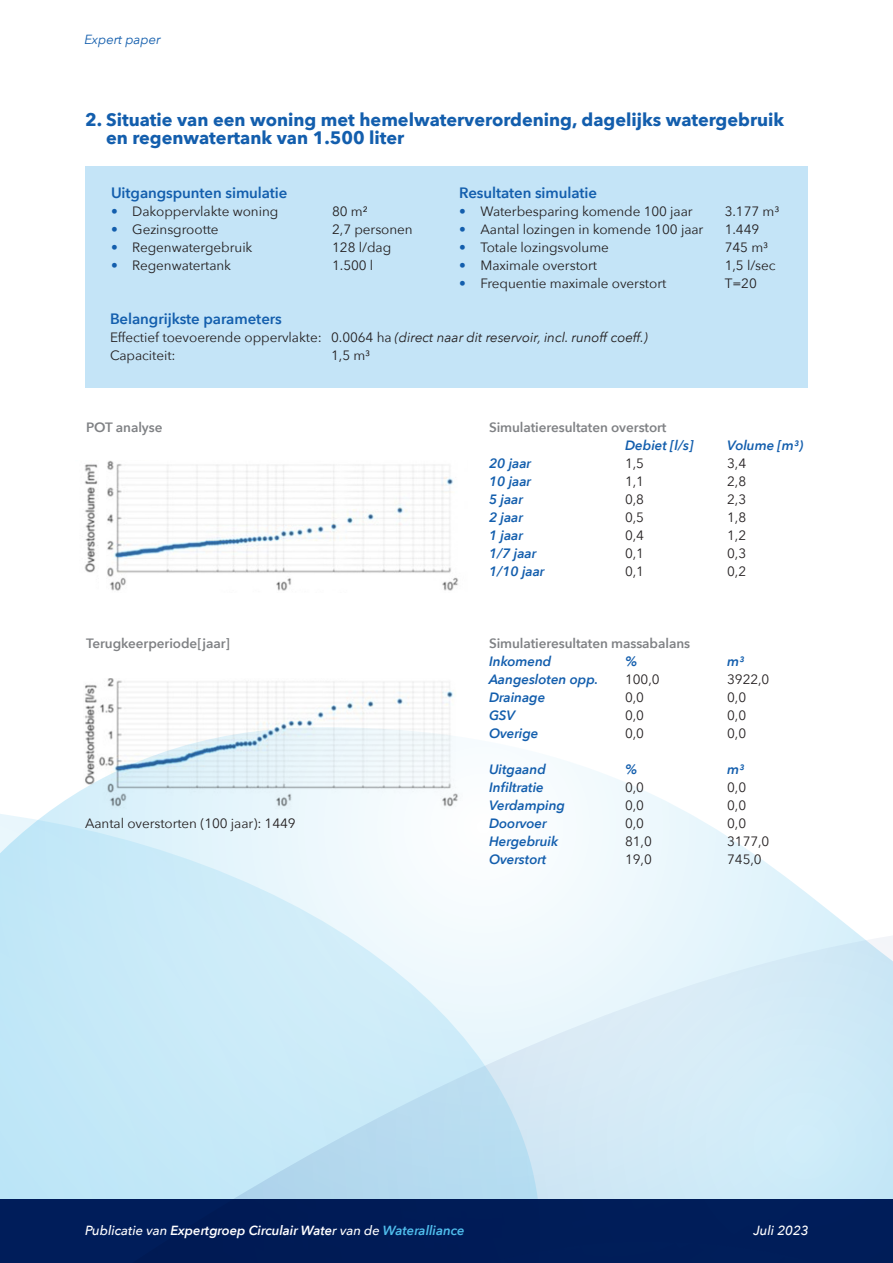
<style>
.page{position:relative;width:893px;height:1263px;background:#fff}
.page>*{position:absolute;margin:0;border:0;box-sizing:border-box;transform-origin:0 0}
.t1{font:700 18px/18px "Avenir Next";color:#135ead}
.t2{font:600 15px "Avenir Next";letter-spacing:-.005em;color:#135ead}
.t3{font:13.5px "Avenir Next";letter-spacing:-.005em;color:#231f20}
.t4{font:italic 600 13.5px "Avenir Next";letter-spacing:-.005em;color:#135ead}
.t5{font:600 13.5px "Avenir Next";letter-spacing:-.005em;color:#808285}
.t6{font:italic 13.5px "Avenir Next";letter-spacing:-.005em;color:#231f20}
.t7{font:italic 600 13.2px "Avenir Next";letter-spacing:-.005em;color:#fff}
.t8{font:italic 13.2px "Avenir Next";letter-spacing:-.005em;color:#135ead}
.t9{font:italic 500 13.2px "Avenir Next";letter-spacing:-.005em;color:#fff}
.s1{color:#135ead}
.s2{font-style:normal}
.s3{font-weight:500}
.s4{color:#4fbdec}
</style>
<div class="page">
<svg style="left:62px;top:758px;width:780px;height:163px"></svg>
<svg style="left:540px;top:921px;width:353px;height:278px;background:#d6ecf7"></svg>
<svg style="left:0;top:803px;width:540px;height:396px;fill:#caebf9"></svg>
<div style="left:85px;top:167px;width:723px;height:221px;background:#c4e4f7"></div>
<img style="left:107px;top:460px;width:351px;height:131px">
<img style="left:84px;top:464px;width:14px;height:109px">
<img style="left:84px;top:678px;width:378px;height:134px">
<div style="left:0;top:1199px;width:893px;height:64px;background:#00215d"></div>
<p class="t8" style="left:84px;top:28px;width:78px">Expert paper</p>
<p class="t1" style="left:106px;top:110px;width:680px;text-indent:-21px">2. Situatie van een woning met hemelwaterverordening, dagelijks watergebruik en regenwatertank van 1.500 liter</p>
<p class="t2" style="left:111px;top:180px;width:178px">Uitgangspunten simulatie</p>
<p class="t3" style="left:111px;top:200px;width:169px"><span class="s1">•</span> Dakoppervlakte woning</p>
<p class="t3" style="left:332px;top:200px;width:37px">80 m²</p>
<p class="t3" style="left:111px;top:218px;width:109px"><span class="s1">•</span> Gezinsgrootte</p>
<p class="t3" style="left:332px;top:218px;width:82px">2,7 personen</p>
<p class="t3" style="left:111px;top:236px;width:143px"><span class="s1">•</span> Regenwatergebruik</p>
<p class="t3" style="left:332px;top:236px;width:61px">128 l/dag</p>
<p class="t3" style="left:111px;top:254px;width:122px"><span class="s1">•</span> Regenwatertank</p>
<p class="t3" style="left:332px;top:254px;width:43px">1.500 l</p>
<p class="t2" style="left:459px;top:180px;width:139px">Resultaten simulatie</p>
<p class="t3" style="left:459px;top:200px;width:235px"><span class="s1">•</span> Waterbesparing komende 100 jaar</p>
<p class="t3" style="left:725px;top:200px;width:56px">3.177 m³</p>
<p class="t3" style="left:459px;top:218px;width:246px"><span class="s1">•</span> Aantal lozingen in komende 100 jaar</p>
<p class="t3" style="left:725px;top:218px;width:36px">1.449</p>
<p class="t3" style="left:459px;top:236px;width:151px"><span class="s1">•</span> Totale lozingsvolume</p>
<p class="t3" style="left:725px;top:236px;width:45px">745 m³</p>
<p class="t3" style="left:459px;top:254px;width:139px"><span class="s1">•</span> Maximale overstort</p>
<p class="t3" style="left:725px;top:254px;width:52px">1,5 l/sec</p>
<p class="t3" style="left:459px;top:272px;width:209px"><span class="s1">•</span> Frequentie maximale overstort</p>
<p class="t3" style="left:725px;top:272px;width:34px">T=20</p>
<p class="t2" style="left:110px;top:306px;width:173px">Belangrijkste parameters</p>
<p class="t6" style="left:110px;top:326px;width:539px"><span class="s2">Effectief toevoerende oppervlakte: 0.0064 ha</span> (direct naar dit reservoir, incl. runoff coeff.)</p>
<p class="t3" style="left:110px;top:344px;width:67px">Capaciteit:</p>
<p class="t3" style="left:331px;top:344px;width:41px">1,5 m³</p>
<p class="t5" style="left:86px;top:416px;width:78px">POT analyse</p>
<p class="t5" style="left:86px;top:632px;width:145px">Terugkeerperiode[jaar]</p>
<p class="t3" style="left:85px;top:812px;width:212px">Aantal overstorten (100 jaar): 1449</p>
<p class="t5" style="left:489px;top:416px;width:179px">Simulatieresultaten overstort</p>
<p class="t4" style="left:625px;top:434px;width:70px">Debiet [l/s]</p>
<p class="t4" style="left:727px;top:434px;width:78px">Volume [m³)</p>
<p class="t4" style="left:489px;top:452px;width:44px">20 jaar</p>
<p class="t3" style="left:625px;top:452px;width:21px">1,5</p>
<p class="t3" style="left:727px;top:452px;width:21px">3,4</p>
<p class="t4" style="left:489px;top:470px;width:44px">10 jaar</p>
<p class="t3" style="left:625px;top:470px;width:21px">1,1</p>
<p class="t3" style="left:727px;top:470px;width:21px">2,8</p>
<p class="t4" style="left:489px;top:488px;width:36px">5 jaar</p>
<p class="t3" style="left:625px;top:488px;width:21px">0,8</p>
<p class="t3" style="left:727px;top:488px;width:21px">2,3</p>
<p class="t4" style="left:489px;top:506px;width:36px">2 jaar</p>
<p class="t3" style="left:625px;top:506px;width:21px">0,5</p>
<p class="t3" style="left:727px;top:506px;width:21px">1,8</p>
<p class="t4" style="left:489px;top:524px;width:36px">1 jaar</p>
<p class="t3" style="left:625px;top:524px;width:21px">0,4</p>
<p class="t3" style="left:727px;top:524px;width:21px">1,2</p>
<p class="t4" style="left:489px;top:542px;width:49px">1/7 jaar</p>
<p class="t3" style="left:625px;top:542px;width:21px">0,1</p>
<p class="t3" style="left:727px;top:542px;width:21px">0,3</p>
<p class="t4" style="left:489px;top:560px;width:57px">1/10 jaar</p>
<p class="t3" style="left:625px;top:560px;width:21px">0,1</p>
<p class="t3" style="left:727px;top:560px;width:21px">0,2</p>
<p class="t5" style="left:489px;top:632px;width:203px">Simulatieresultaten massabalans</p>
<p class="t4" style="left:489px;top:650px;width:64px">Inkomend</p>
<p class="t4" style="left:625px;top:650px;width:14px">%</p>
<p class="t4" style="left:727px;top:650px;width:19px">m³</p>
<p class="t4" style="left:489px;top:668px;width:111px">Aangesloten opp.</p>
<p class="t3" style="left:625px;top:668px;width:36px">100,0</p>
<p class="t3" style="left:727px;top:668px;width:44px">3922,0</p>
<p class="t4" style="left:489px;top:686px;width:58px">Drainage</p>
<p class="t3" style="left:625px;top:686px;width:21px">0,0</p>
<p class="t3" style="left:727px;top:686px;width:21px">0,0</p>
<p class="t4" style="left:489px;top:704px;width:28px">GSV</p>
<p class="t3" style="left:625px;top:704px;width:21px">0,0</p>
<p class="t3" style="left:727px;top:704px;width:21px">0,0</p>
<p class="t4" style="left:489px;top:722px;width:51px">Overige</p>
<p class="t3" style="left:625px;top:722px;width:21px">0,0</p>
<p class="t3" style="left:727px;top:722px;width:21px">0,0</p>
<p class="t4" style="left:489px;top:758px;width:58px">Uitgaand</p>
<p class="t4" style="left:625px;top:758px;width:14px">%</p>
<p class="t4" style="left:727px;top:758px;width:19px">m³</p>
<p class="t4" style="left:489px;top:776px;width:56px">Infiltratie</p>
<p class="t3" style="left:625px;top:776px;width:21px">0,0</p>
<p class="t3" style="left:727px;top:776px;width:21px">0,0</p>
<p class="t4" style="left:489px;top:794px;width:78px">Verdamping</p>
<p class="t3" style="left:625px;top:794px;width:21px">0,0</p>
<p class="t3" style="left:727px;top:794px;width:21px">0,0</p>
<p class="t4" style="left:489px;top:812px;width:59px">Doorvoer</p>
<p class="t3" style="left:625px;top:812px;width:21px">0,0</p>
<p class="t3" style="left:727px;top:812px;width:21px">0,0</p>
<p class="t4" style="left:489px;top:830px;width:71px">Hergebruik</p>
<p class="t3" style="left:625px;top:830px;width:28px">81,0</p>
<p class="t3" style="left:727px;top:830px;width:44px">3177,0</p>
<p class="t4" style="left:489px;top:848px;width:59px">Overstort</p>
<p class="t3" style="left:625px;top:848px;width:28px">19,0</p>
<p class="t3" style="left:727px;top:848px;width:36px">745,0</p>
<p class="t7" style="left:85px;top:1219px;width:381px"><span class="s3">Publicatie van</span> Expertgroep Circulair Wate<span class="s3">r van de</span> <span class="s4">Wateralliance</span></p>
<p class="t9" style="left:753px;top:1219px;width:57px">Juli 2023</p>
</div>
